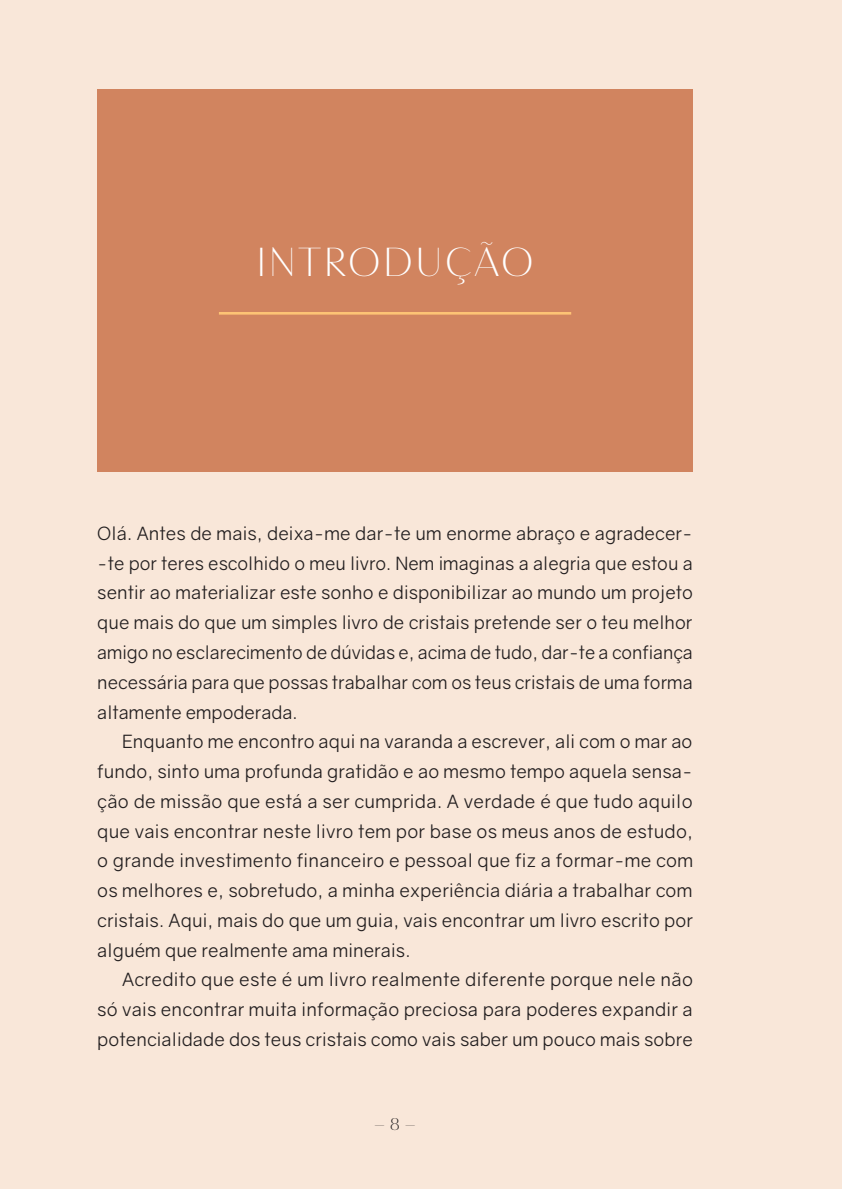
<style>
.page{position:relative;width:842px;height:1189px;background:#fff}
.page>*{position:absolute;margin:0;border:0;box-sizing:border-box;transform-origin:0 0}
.t1{font:100 37.62px "Bw Vivant";letter-spacing:.05em;color:#fff}
.t2{font:18.38px/29.8px "Gravity";letter-spacing:.005em;color:#231f20;text-align:justify}
.t3{font:100 15.75px "Bw Vivant";color:#231f20}
</style>
<div class="page">
<div style="left:0;top:0;width:842px;height:1188px;background:#f9e7d9"></div>
<div style="left:97px;top:89px;width:596px;height:382px;background:#d1845f"></div>
<hr style="left:219px;top:312px;width:352px;height:2px;background:#fdc375">
<h1 class="t1" style="left:256px;top:239px;width:279px">INTRODUÇÃO</h1>
<p class="t2" style="left:97px;top:518px;width:597px">Olá. Antes de mais, deixa-me dar-te um enorme abraço e agradecer--te por teres escolhido o meu livro. Nem imaginas a alegria que estou a sentir ao materializar este sonho e disponibilizar ao mundo um projeto que mais do que um simples livro de cristais pretende ser o teu melhor amigo no esclarecimento de dúvidas e, acima de tudo, dar-te a confiança necessária para que possas trabalhar com os teus cristais de uma forma altamente empoderada.</p>
<p class="t2" style="left:97px;top:726px;width:597px;text-indent:25px">Enquanto me encontro aqui na varanda a escrever, ali com o mar ao fundo, sinto uma profunda gratidão e ao mesmo tempo aquela sensa&shy;ção de missão que está a ser cumprida. A verdade é que tudo aquilo que vais encontrar neste livro tem por base os meus anos de estudo, o grande investimento financeiro e pessoal que fiz a formar-me com os melhores e, sobretudo, a minha experiência diária a trabalhar com cristais. Aqui, mais do que um guia, vais encontrar um livro escrito por alguém que realmente ama minerais.</p>
<p class="t2" style="left:97px;top:964px;width:597px;text-indent:25px">Acredito que este é um livro realmente diferente porque nele não só vais encontrar muita informação preciosa para poderes expandir a potencialidade dos teus cristais como vais saber um pouco mais sobre</p>
<p class="t3" style="left:374px;top:1114px;width:44px">— 8 —</p>
</div>
